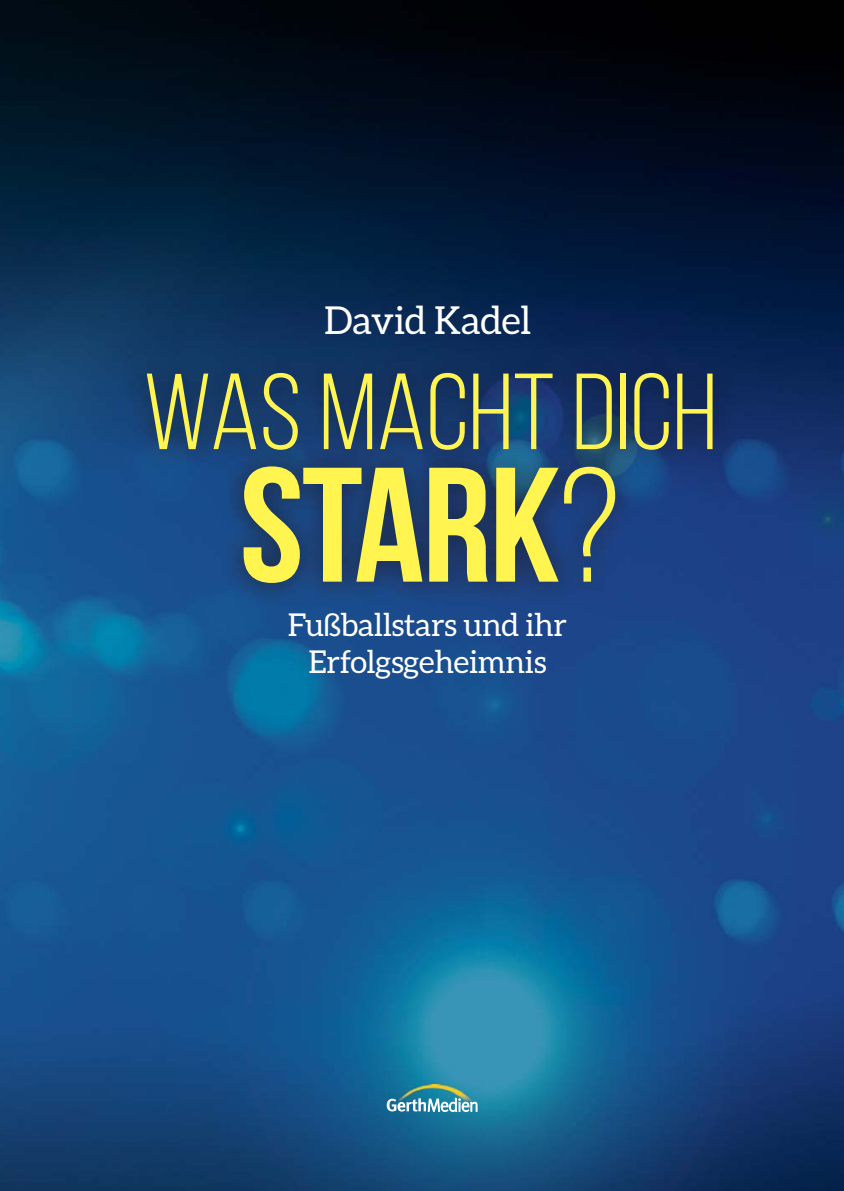
<style>
.page{position:relative;width:844px;height:1191px;background:#fff}
.page>*{position:absolute;margin:0;border:0;box-sizing:border-box;transform-origin:0 0}
.t1{font:700 162.75px "Bebas Neue";letter-spacing:-.01em;color:#fff450;scale:1.05 1}
.t2{font:107.8px "Bebas Neue";color:#fff450;scale:1.05 1}
.t3{font:38.5px "Aleo";letter-spacing:-.01em;color:#fff}
.t4{font:31.5px/36.8px "Aleo";letter-spacing:-.01em;color:#fff;text-align:center}
.s1{font-weight:400}
</style>
<div class="page">
<img style="left:240px;top:0;width:603px;height:312px">
<img style="left:0;top:0;width:240px;height:375px">
<img style="left:723px;top:312px;width:120px;height:879px">
<img style="left:239px;top:312px;width:484px;height:37px">
<img style="left:0;top:375px;width:179px;height:816px">
<img style="left:421px;top:607px;width:302px;height:584px">
<img style="left:179px;top:607px;width:242px;height:584px">
<img style="left:399px;top:1084px;width:73px;height:14px">
<svg style="left:386px;top:1098px;width:91px;height:13px"></svg>
<img style="left:124px;top:349px;width:613px;height:258px">
<p class="t3" style="left:324px;top:301px;width:209px">David Kadel</p>
<h2 class="t2" style="left:143px;top:349px;width:548px">WAS MACHT DICH</h2>
<h1 class="t1" style="left:240px;top:430px;width:364px">STARK<span class="s1">?</span></h1>
<p class="t4" style="left:288px;top:608px;width:281px">Fußballstars und ihr<br>Erfolgsgeheimnis</p>
</div>
